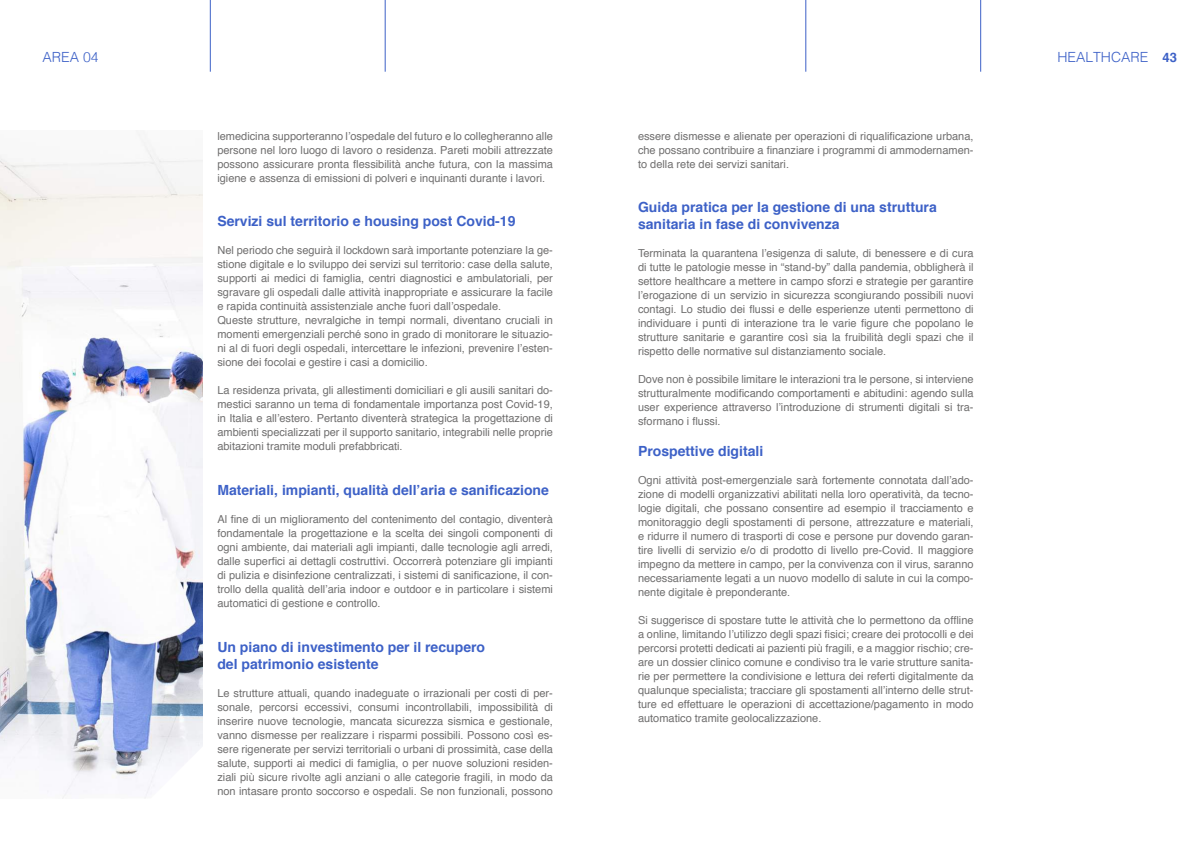
<style>
.page{position:relative;width:1191px;height:842px;background:#fff}
.page>*{position:absolute;margin:0;border:0;box-sizing:border-box;transform-origin:0 0}
.t1{font:700 14px/16.8px "Helvetica";color:#3d61c7}
.t2{font:300 14px "Helvetica";color:#3d61c7}
.t3{font:11px/14px "Helvetica";color:#706f6f;text-align:justify}
.s1{font-weight:700;font-size:13px}
</style>
<div class="page">
<hr style="left:805px;top:0;width:1px;height:72px;background:#3d61c7">
<hr style="left:385px;top:0;width:1px;height:72px;background:#3d61c7">
<hr style="left:980px;top:0;width:1px;height:72px;background:#3d61c7">
<hr style="left:210px;top:0;width:1px;height:72px;background:#3d61c7">
<img style="left:0;top:134px;width:203px;height:665px">
<svg style="left:150px;top:746px;width:53px;height:53px"></svg>
<p class="t2" style="left:43px;top:45px;width:58px">AREA 04</p>
<p class="t2" style="left:1057px;top:45px;width:121px">HEALTHCARE <span class="s1">43</span></p>
<p class="t3" style="left:217px;top:129px;width:337px">lemedicina supporteranno l’ospedale del futuro e lo collegheranno alle persone nel loro luogo di lavoro o residenza. Pareti mobili attrezzate possono assicurare pronta flessibilità anche futura, con la massima igiene e assenza di emissioni di polveri e inquinanti durante i lavori.</p>
<p class="t1" style="left:217px;top:213px;width:299px">Servizi sul territorio e housing post Covid-19</p>
<p class="t3" style="left:217px;top:244px;width:337px;text-align:left">Nel periodo che seguirà il lockdown sarà importante potenziare la ge&shy;stione digitale e lo sviluppo dei servizi sul territorio: case della salute, supporti ai medici di famiglia, centri diagnostici e ambulatoriali, per sgravare gli ospedali dalle attività inappropriate e assicurare la facile e rapida continuità assistenziale anche fuori dall’ospedale.<br>Queste strutture, nevralgiche in tempi normali, diventano cruciali in momenti emergenziali perché sono in grado di monitorare le situazio&shy;ni al di fuori degli ospedali, intercettare le infezioni, prevenire l’esten&shy;sione dei focolai e gestire i casi a domicilio.</p>
<p class="t3" style="left:217px;top:384px;width:337px">La residenza privata, gli allestimenti domiciliari e gli ausili sanitari do&shy;mestici saranno un tema di fondamentale importanza post Covid-19, in Italia e all’estero. Pertanto diventerà strategica la progettazione di ambienti specializzati per il supporto sanitario, integrabili nelle proprie abitazioni tramite moduli prefabbricati.</p>
<p class="t1" style="left:217px;top:482px;width:333px">Materiali, impianti, qualità dell’aria e sanificazione</p>
<p class="t3" style="left:217px;top:513px;width:337px">Al fine di un miglioramento del contenimento del contagio, diventerà fondamentale la progettazione e la scelta dei singoli componenti di ogni ambiente, dai materiali agli impianti, dalle tecnologie agli arredi, dalle superfici ai dettagli costruttivi. Occorrerà potenziare gli impianti di pulizia e disinfezione centralizzati, i sistemi di sanificazione, il con&shy;trollo della qualità dell’aria indoor e outdoor e in particolare i sistemi automatici di gestione e controllo.</p>
<p class="t1" style="left:217px;top:639px;width:269px">Un piano di investimento per il recupero del patrimonio esistente</p>
<p class="t3" style="left:217px;top:686px;width:337px">Le strutture attuali, quando inadeguate o irrazionali per costi di per&shy;sonale, percorsi eccessivi, consumi incontrollabili, impossibilità di inserire nuove tecnologie, mancata sicurezza sismica e gestionale, vanno dismesse per realizzare i risparmi possibili. Possono così es&shy;sere rigenerate per servizi territoriali o urbani di prossimità, case della salute, supporti ai medici di famiglia, o per nuove soluzioni residen&shy;ziali più sicure rivolte agli anziani o alle categorie fragili, in modo da non intasare pronto soccorso e ospedali. Se non funzionali, possono</p>
<p class="t3" style="left:638px;top:129px;width:337px">essere dismesse e alienate per operazioni di riqualificazione urbana, che possano contribuire a finanziare i programmi di ammodernamen&shy;to della rete dei servizi sanitari.</p>
<p class="t1" style="left:638px;top:199px;width:300px">Guida pratica per la gestione di una struttura sanitaria in fase di convivenza</p>
<p class="t3" style="left:638px;top:247px;width:337px">Terminata la quarantena l’esigenza di salute, di benessere e di cura di tutte le patologie messe in “stand-by” dalla pandemia, obbligherà il settore healthcare a mettere in campo sforzi e strategie per garantire l’erogazione di un servizio in sicurezza scongiurando possibili nuovi contagi. Lo studio dei flussi e delle esperienze utenti permettono di individuare i punti di interazione tra le varie figure che popolano le strutture sanitarie e garantire così sia la fruibilità degli spazi che il rispetto delle normative sul distanziamento sociale.</p>
<p class="t3" style="left:638px;top:373px;width:337px">Dove non è possibile limitare le interazioni tra le persone, si interviene strutturalmente modificando comportamenti e abitudini: agendo sulla user experience attraverso l’introduzione di strumenti digitali si tra&shy;sformano i flussi.</p>
<p class="t1" style="left:638px;top:443px;width:127px">Prospettive digitali</p>
<p class="t3" style="left:638px;top:473px;width:337px">Ogni attività post-emergenziale sarà fortemente connotata dall’ado&shy;zione di modelli organizzativi abilitati nella loro operatività, da tecno&shy;logie digitali, che possano consentire ad esempio il tracciamento e monitoraggio degli spostamenti di persone, attrezzature e materiali, e ridurre il numero di trasporti di cose e persone pur dovendo garan&shy;tire livelli di servizio e/o di prodotto di livello pre-Covid. Il maggiore impegno da mettere in campo, per la convivenza con il virus, saranno necessariamente legati a un nuovo modello di salute in cui la compo&shy;nente digitale è preponderante.</p>
<p class="t3" style="left:638px;top:613px;width:337px">Si suggerisce di spostare tutte le attività che lo permettono da offline a online, limitando l’utilizzo degli spazi fisici; creare dei protocolli e dei percorsi protetti dedicati ai pazienti più fragili, e a maggior rischio; cre&shy;are un dossier clinico comune e condiviso tra le varie strutture sanita&shy;rie per permettere la condivisione e lettura dei referti digitalmente da qualunque specialista; tracciare gli spostamenti all’interno delle strut&shy;ture ed effettuare le operazioni di accettazione/pagamento in modo automatico tramite geolocalizzazione.</p>
</div>
